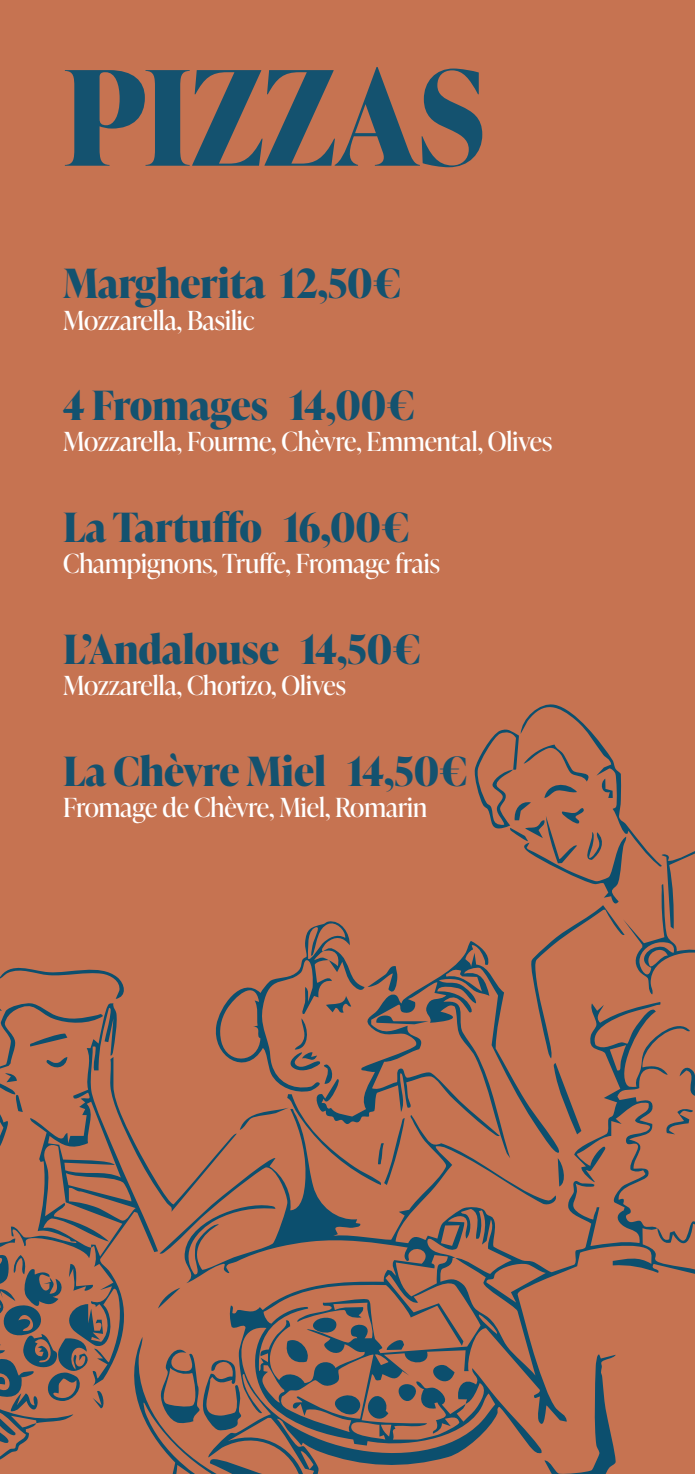
<style>
.page{position:relative;width:695px;height:1474px;background:#fff}
.page>*{position:absolute;margin:0;border:0;box-sizing:border-box;transform-origin:0 0}
.t1{font:700 131.25px "Ivy Presto Display";color:#14526f}
.t2{font:700 40.25px "Ivy Presto Display";color:#14526f}
.t3{font:26.25px "Ivy Presto Display";color:#fff}
</style>
<div class="page">
<div style="left:0;top:0;width:694px;height:1473px;background:#c67351"></div>
<svg style="left:159px;top:1134px;width:535px;height:202px"></svg>
<svg style="left:657px;top:1204px;width:37px;height:52px"></svg>
<svg style="left:134px;top:1336px;width:482px;height:137px"></svg>
<svg style="left:11px;top:1211px;width:147px;height:174px"></svg>
<svg style="left:428px;top:941px;width:132px;height:217px"></svg>
<svg style="left:159px;top:1342px;width:83px;height:88px"></svg>
<svg style="left:557px;top:1158px;width:10px;height:28px"></svg>
<svg style="left:158px;top:1287px;width:22px;height:21px"></svg>
<svg style="left:0;top:1238px;width:106px;height:222px"></svg>
<svg style="left:0;top:921px;width:428px;height:290px"></svg>
<svg style="left:473px;top:704px;width:221px;height:430px"></svg>
<svg style="left:284px;top:1315px;width:170px;height:111px"></svg>
<p class="t1" style="left:63px;top:23px;width:424px">PIZZAS</p>
<p class="t2" style="left:63px;top:254px;width:340px">Margherita 12,50€</p>
<p class="t3" style="left:63px;top:301px;width:193px">Mozzarella, Basilic</p>
<p class="t2" style="left:63px;top:376px;width:353px">4 Fromages 14,00€</p>
<p class="t3" style="left:63px;top:423px;width:490px">Mozzarella, Fourme, Chèvre, Emmental, Olives</p>
<p class="t2" style="left:63px;top:498px;width:348px">La Tartuffo 16,00€</p>
<p class="t3" style="left:63px;top:545px;width:378px">Champignons, Truffe, Fromage frais</p>
<p class="t2" style="left:63px;top:620px;width:359px">L’Andalouse 14,50€</p>
<p class="t3" style="left:63px;top:666px;width:284px">Mozzarella, Chorizo, Olives</p>
<p class="t2" style="left:63px;top:741px;width:406px">La Chèvre Miel 14,50€</p>
<p class="t3" style="left:63px;top:788px;width:365px">Fromage de Chèvre, Miel, Romarin</p>
</div>
